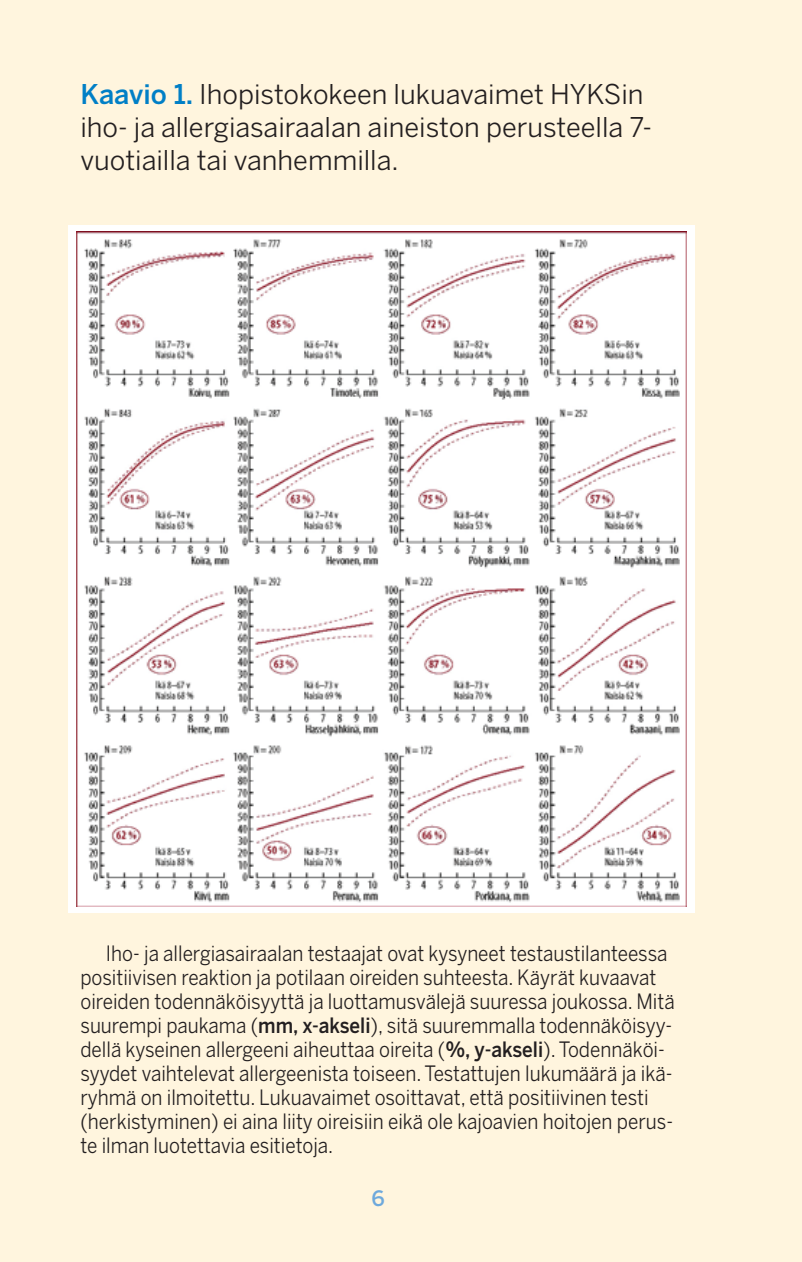
<style>
.page{position:relative;width:802px;height:1262px;background:#fff}
.page>*{position:absolute;margin:0;border:0;box-sizing:border-box;transform-origin:0 0}
.t1{font:27px/33px "Benton Sans";color:#231f20}
.t2{font:21px/24px "Benton Sans";color:#231f20;scale:.9 1}
.t3{font:500 21px "Benton Sans";color:#6ea9dc}
.s1{font-weight:500;color:#007fc6}
.s2{font-weight:500}
</style>
<div class="page">
<div style="left:0;top:0;width:801px;height:1261px;background:#fff5de"></div>
<svg style="left:68px;top:225px;width:627px;height:687px;background:#f7f0f1"></svg>
<img style="left:77px;top:231px;width:609px;height:675px">
<p class="t1" style="left:80px;top:80px;width:573px"><span class="s1">Kaavio 1.</span> Ihopistokokeen lukuavaimet HYKSin iho- ja allergiasairaalan aineiston perusteella 7- vuotiailla tai vanhemmilla.</p>
<p class="t2" style="left:80px;top:942px;width:661px;text-indent:26px">Iho- ja allergiasairaalan testaajat ovat kysyneet testaustilanteessa positiivisen reaktion ja potilaan oireiden suhteesta. Käyrät kuvaavat oireiden todennäköisyyttä ja luottamusvälejä suuressa joukossa. Mitä suurempi paukama (<span class="s2">mm, x-akseli</span>), sitä suuremmalla todennäköisyy&shy;dellä kyseinen allergeeni aiheuttaa oireita (<span class="s2">%, y-akseli</span>). Todennäköi&shy;syydet vaihtelevat allergeenista toiseen. Testattujen lukumäärä ja ikä&shy;ryhmä on ilmoitettu. Lukuavaimet osoittavat, että positiivinen testi (herkistyminen) ei aina liity oireisiin eikä ole kajoavien hoitojen perus&shy;te ilman luotettavia esitietoja.</p>
<p class="t3" style="left:371px;top:1190px;width:15px">6</p>
</div>
